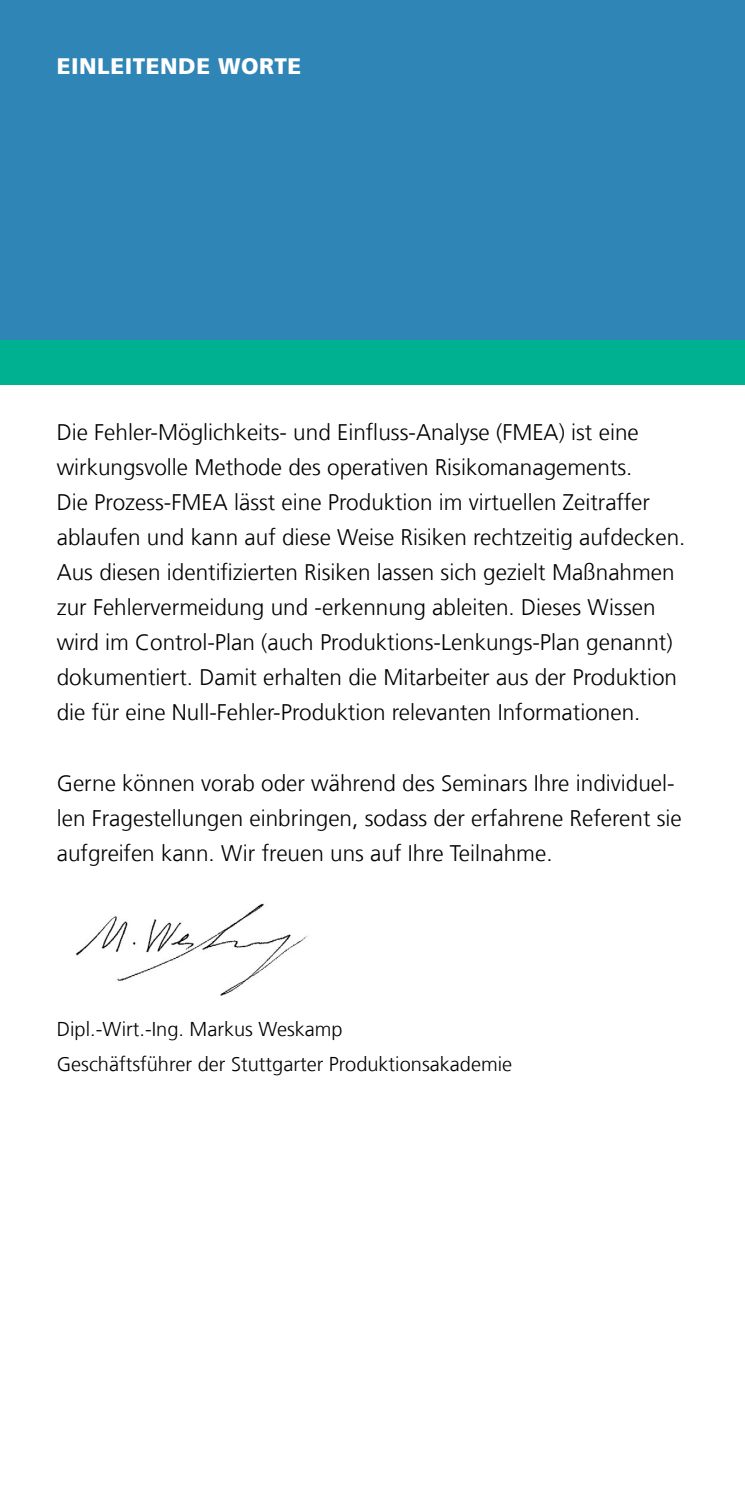
<style>
.page{position:relative;width:745px;height:1489px;background:#fff}
.page>*{position:absolute;margin:0;border:0;box-sizing:border-box;transform-origin:0 0}
.t1{font:300 22.5px/35px "Frutiger LT Com";color:#000}
.t2{font:900 22.5px "Frutiger LT Com";letter-spacing:.025em;color:#fff}
.t3{font:300 20px/35px "Frutiger LT Com";color:#000}
</style>
<div class="page">
<div style="left:0;top:0;width:744px;height:340px;background:#3085b7"></div>
<div style="left:0;top:340px;width:744px;height:44px;background:#00b191"></div>
<img style="left:76px;top:903px;width:232px;height:93px">
<p class="t2" style="left:57px;top:52px;width:246px">EINLEITENDE WORTE</p>
<p class="t1" style="left:57px;top:415px;width:630px">Die Fehler-Möglichkeits- und Einfluss-Analyse (FMEA) ist eine wirkungsvolle Methode des operativen Risikomanagements.<br>Die Prozess-FMEA lässt eine Produktion im virtuellen Zeitraffer ablaufen und kann auf diese Weise Risiken rechtzeitig aufdecken.<br>Aus diesen identifizierten Risiken lassen sich gezielt Maßnahmen zur Fehlervermeidung und -erkennung ableiten. Dieses Wissen wird im Control-Plan (auch Produktions-Lenkungs-Plan genannt) dokumentiert. Damit erhalten die Mitarbeiter aus der Produktion die für eine Null-Fehler-Produktion relevanten Informationen.</p>
<p class="t1" style="left:57px;top:765px;width:626px">Gerne können vorab oder während des Seminars Ihre individuel&shy;len Fragestellungen einbringen, sodass der erfahrene Referent sie aufgreifen kann. Wir freuen uns auf Ihre Teilnahme.</p>
<p class="t3" style="left:57px;top:1011px;width:456px">Dipl.-Wirt.-Ing. Markus Weskamp<br>Geschäftsführer der Stuttgarter Produktionsakademie</p>
</div>
